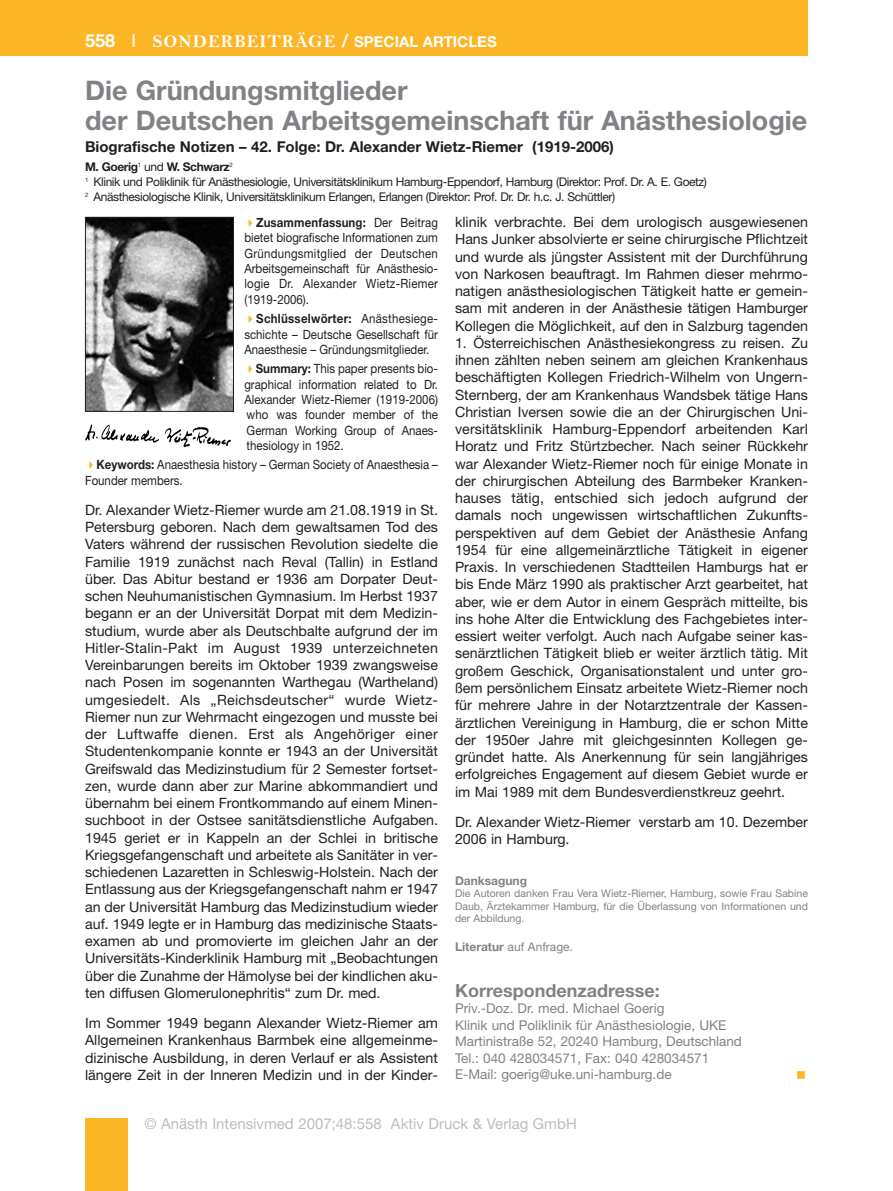
<style>
.page{position:relative;width:893px;height:1191px;background:#fff}
.page>*{position:absolute;margin:0;border:0;box-sizing:border-box;transform-origin:0 0}
.t1{font:700 27px/29.7px "Helvetica Neue";color:#808285}
.t2{font:700 18px "Helvetica Neue";color:#808285}
.t3{font:700 15px "Helvetica Neue";color:#231f20}
.t4{font:15px "Helvetica Neue";color:#bcbdc0}
.t5{font:700 15px "Helvetica Neue";color:#fff}
.t6{font:14.25px/17.2px "Helvetica Neue";color:#231f20;text-align:justify}
.t7{font:13.5px/16.5px "Helvetica Neue";color:#808285}
.t8{font:12.75px/15.3px "Helvetica Neue";color:#231f20;text-align:justify;scale:.9 1}
.t9{font:12px/15px "Helvetica Neue";letter-spacing:-.035em;color:#231f20}
.t10{font:12px "Helvetica Neue";color:#808285}
.t11{font:700 12px "Helvetica Neue";color:#808285}
.t12{font:10.5px/12px "Helvetica Neue";color:#808285;text-align:justify}
.s1{font-size:18px}
.s2{font-weight:400;font-size:18px}
.s3{font-family:"Bell MT Bold";font-weight:400;font-size:18px}
.s4{font-weight:700}
</style>
<div class="page">
<div style="left:0;top:0;width:808px;height:55px;background:#fcb525"></div>
<div style="left:85px;top:1118px;width:43px;height:73px;background:#fcb525"></div>
<img style="left:87px;top:219px;width:145px;height:191px">
<div style="left:85px;top:217px;width:149px;height:195px;border:1px solid #231f20"></div>
<img style="left:85px;top:424px;width:147px;height:23px">
<p class="t5" style="left:85px;top:36px;width:413px"><span class="s1">558</span> <span class="s2">I</span> <span class="s3">SONDERBEITRÄGE</span> <span class="s1">/</span> SPECIAL ARTICLES</p>
<h1 class="t1" style="left:85px;top:78px;width:724px">Die Gründungsmitglieder<br>der Deutschen Arbeitsgemeinschaft für Anästhesiologie</h1>
<p class="t3" style="left:85px;top:141px;width:530px">Biografische Notizen – 42. Folge: Dr. Alexander Wietz-Riemer (1919-2006)</p>
<p class="t9" style="left:85px;top:161px;width:623px"><span class="s4">M. Goerig</span><sup>1</sup> und <span class="s4">W. Schwarz</span><sup>2<br>1</sup> Klinik und Poliklinik für Anästhesiologie, Universitätsklinikum Hamburg-Eppendorf, Hamburg (Direktor: Prof. Dr. A. E. Goetz)<br><sup>2</sup> Anästhesiologische Klinik, Universitätsklinikum Erlangen, Erlangen (Direktor: Prof. Dr. Dr. h.c. J. Schüttler)</p>
<p class="t8" style="left:244px;top:216px;width:217px;text-indent:12px"><span class="s4">Zusammenfassung:</span> Der Beitrag bietet biografische Informationen zum Grün dungs mitglied der Deutschen Arbeitsgemeinschaft für Anästhesio - logie Dr. Alexander Wietz-Riemer (1919-2006).</p>
<p class="t8" style="left:244px;top:312px;width:217px;text-indent:12px"><span class="s4">Schlüsselwörter:</span> Anäs thesie ge - schichte – Deutsche Gesell schaft für Anaesthesie – Grün dungs mitglieder.</p>
<p class="t8" style="left:244px;top:362px;width:217px;text-indent:11px"><span class="s4">Summary:</span> This paper presents bio&shy;graphical information related to Dr.<br>Alexander Wietz-Riemer (1919-2006) who was founder member of the German Working Group of Anaes - thesiology in 1952.</p>
<p class="t8" style="left:85px;top:458px;width:394px;text-indent:11px"><span class="s4">Keywords:</span> Anaesthesia history – German Society of Anaesthesia –<br>Founder members.</p>
<p class="t6" style="left:85px;top:502px;width:354px">Dr. Alexander Wietz-Riemer wurde am 21.08.1919 in St.<br>Petersburg geboren. Nach dem gewaltsamen Tod des Vaters während der russischen Revolution siedelte die Familie 1919 zunächst nach Reval (Tallin) in Estland über. Das Abitur bestand er 1936 am Dorpater Deut - schen Neuhumanistischen Gymnasium. Im Herbst 1937 begann er an der Universität Dorpat mit dem Medizin - studium, wurde aber als Deutschbalte aufgrund der im Hitler-Stalin-Pakt im August 1939 unterzeichneten Vereinbarungen bereits im Oktober 1939 zwangsweise nach Posen im sogenannten Warthegau (Wartheland) umgesiedelt. Als „Reichsdeutscher“ wurde Wietz-Riemer nun zur Wehr macht eingezogen und musste bei der Luftwaffe dienen. Erst als Angehöriger einer Studentenkompanie konnte er 1943 an der Universität Greifswald das Medizinstudium für 2 Semester fortset&shy;zen, wurde dann aber zur Marine ab kommandiert und übernahm bei einem Frontkommando auf einem Minen - suchboot in der Ostsee sanitätsdienstliche Aufgaben.<br>1945 geriet er in Kappeln an der Schlei in britische Kriegsgefangenschaft und arbeitete als Sanitäter in ver&shy;schiedenen Lazaretten in Schleswig-Holstein. Nach der Entlassung aus der Kriegsgefangenschaft nahm er 1947 an der Universität Hamburg das Medizinstudium wieder auf. 1949 legte er in Hamburg das medizinische Staats - examen ab und promovierte im gleichen Jahr an der Universitäts-Kinderklinik Hamburg mit „Beobach tungen über die Zunahme der Hämolyse bei der kindlichen aku&shy;ten diffusen Glomerulonephritis“ zum Dr. med.</p>
<p class="t6" style="left:85px;top:1015px;width:354px">Im Sommer 1949 begann Alexander Wietz-Riemer am Allgemeinen Krankenhaus Barmbek eine allgemeinme&shy;dizinische Ausbildung, in deren Verlauf er als Assistent längere Zeit in der Inneren Medizin und in der Kinder -</p>
<p class="t6" style="left:455px;top:215px;width:354px">klinik verbrachte. Bei dem urologisch ausgewiesenen Hans Junker absolvierte er seine chirurgische Pflichtzeit und wurde als jüngster Assistent mit der Durchführung von Narkosen beauftragt. Im Rahmen dieser mehrmo&shy;natigen anästhesiologischen Tätigkeit hatte er gemein&shy;sam mit anderen in der Anästhesie tätigen Hamburger Kollegen die Möglichkeit, auf den in Salzburg tagenden</p>
<p class="t6" style="left:455px;top:335px;width:354px">1. Österreichischen Anäs thesiekongress zu reisen. Zu ihnen zählten neben seinem am gleichen Krankenhaus beschäftigten Kollegen Fried rich-Wilhelm von Ungern-Sternberg, der am Krankenhaus Wandsbek tätige Hans Christian Iversen sowie die an der Chirurgischen Uni - versitätsklinik Hamburg-Eppendorf ar beitenden Karl Horatz und Fritz Stürtzbecher. Nach seiner Rückkehr war Alexander Wietz-Riemer noch für einige Monate in der chirurgischen Abteilung des Barmbeker Kranken - hauses tätig, entschied sich jedoch aufgrund der damals noch ungewissen wirtschaftlichen Zukunfts - perspektiven auf dem Gebiet der Anästhesie Anfang 1954 für eine allgemeinärztliche Tätigkeit in eigener Praxis. In verschiedenen Stadtteilen Hamburgs hat er bis Ende März 1990 als praktischer Arzt gearbeitet, hat aber, wie er dem Autor in einem Gespräch mitteilte, bis ins hohe Alter die Entwicklung des Fachgebietes inter&shy;essiert weiter verfolgt. Auch nach Aufgabe seiner kas&shy;senärztlichen Tätigkeit blieb er weiter ärztlich tätig. Mit großem Geschick, Organi sationstalent und unter gro&shy;ßem persönlichem Einsatz arbeitete Wietz-Riemer noch für mehrere Jahre in der Not arztzentrale der Kas sen - ärztlichen Vereinigung in Hamburg, die er schon Mitte der 1950er Jahre mit gleichgesinnten Kollegen ge - gründet hatte. Als Anerkennung für sein langjähriges erfolgreiches Engagement auf diesem Gebiet wurde er im Mai 1989 mit dem Bundesverdienstkreuz geehrt.</p>
<p class="t6" style="left:455px;top:814px;width:354px">Dr. Alexander Wietz-Riemer verstarb am 10. Dezember<br>2006 in Hamburg.</p>
<p class="t11" style="left:455px;top:877px;width:74px">Danksagung</p>
<p class="t12" style="left:455px;top:888px;width:354px">Die Autoren danken Frau Vera Wietz-Riemer, Hamburg, sowie Frau Sabine Daub, Ärztekammer Hamburg, für die Überlassung von Informationen und der Abbildung.</p>
<p class="t10" style="left:455px;top:942px;width:119px"><span class="s4">Literatur</span> auf Anfrage.</p>
<p class="t2" style="left:455px;top:984px;width:206px">Korrespondenzadresse:</p>
<p class="t7" style="left:455px;top:1001px;width:288px">Priv.-Doz. Dr. med. Michael Goerig<br>Klinik und Poliklinik für Anästhesiologie, UKE Martinistraße 52, 20240 Hamburg, Deutschland Tel.: 040 428034571, Fax: 040 428034571<br>E-Mail: goerig@uke.uni-hamburg.de</p>
<p class="t4" style="left:145px;top:1118px;width:434px">© Anästh Intensivmed 2007;48:558 Aktiv Druck &amp; Verlag GmbH</p>
</div>
